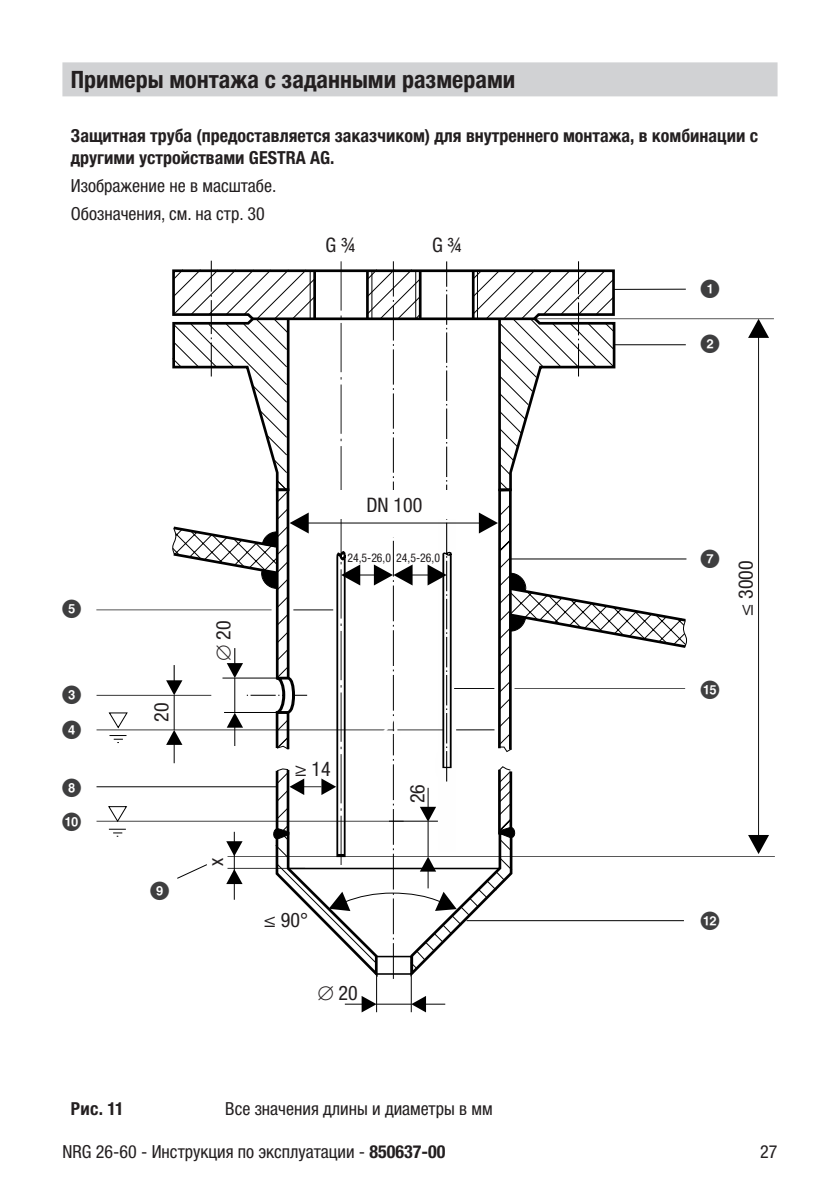
<style>
.page{position:relative;width:840px;height:1191px;background:#fff}
.page>*{position:absolute;margin:0;border:0;box-sizing:border-box;transform-origin:0 0}
.t1{font:35px "Swiss 721 BT";color:#fefefe}
.t2{font:700 condensed 24px "Helvetica Neue LTW1 G";color:#231f20}
.t3{font:21px/35.8px "KOL RUSO";color:#3e3e3f}
.t4{font:condensed 20px "Helvetica Neue LTW1 G";color:#231f20}
.t5{font:condensed 18px/27.8px "Helvetica Neue LTW1 G";color:#231f20}
.t6{font:700 condensed 18px/21.6px "Helvetica Neue LTW1 G";color:#231f20}
.t7{font:condensed 12px "Helvetica Neue LTW1 G";color:#231f20}
.s1{font-weight:700}
</style>
<div class="page">
<hr style="left:96px;top:820px;width:307px;height:1px;background:#000">
<hr style="left:227px;top:855px;width:547px;height:2px;background:#000">
<hr style="left:492px;top:318px;width:281px;height:1px;background:#000">
<hr style="left:410px;top:974px;width:1px;height:38px;background:#000">
<hr style="left:376px;top:974px;width:1px;height:38px;background:#000">
<svg style="left:411px;top:996px;width:34px;height:16px"></svg>
<svg style="left:344px;top:996px;width:32px;height:16px"></svg>
<hr style="left:376px;top:1003px;width:35px;height:1px;background:#000">
<hr style="left:96px;top:609px;width:175px;height:1px;background:#000">
<hr style="left:757px;top:336px;width:1px;height:500px;background:#000">
<svg style="left:747px;top:319px;width:21px;height:19px"></svg>
<svg style="left:748px;top:835px;width:20px;height:19px"></svg>
<hr style="left:96px;top:695px;width:115px;height:1px;background:#000">
<hr style="left:96px;top:729px;width:347px;height:1px;background:#000">
<svg style="left:107px;top:712px;width:21px;height:125px"></svg>
<hr style="left:96px;top:786px;width:181px;height:1px;background:#000">
<svg style="left:166px;top:261px;width:520px;height:718px"></svg>
<div style="left:62px;top:62px;width:715px;height:34px;background:#d1d2d4"></div>
<div style="left:311px;top:490px;width:166px;height:29px;background:#fff"></div>
<h2 class="t2" style="left:71px;top:65px;width:445px">Примеры монтажа с заданными размерами</h2>
<p class="t6" style="left:71px;top:125px;width:688px">Защитная труба (предоставляется заказчиком) для внутреннего монтажа, в комбинации с другими устройствами GESTRA AG.</p>
<p class="t5" style="left:71px;top:172px;width:207px">Изображение не в масштабе.<br>Обозначения, см. на стр. 30</p>
<p class="t4" style="left:325px;top:233px;width:31px">G ¾</p>
<p class="t4" style="left:432px;top:233px;width:31px">G ¾</p>
<p class="t3" style="left:62px;top:592px;width:21px">5</p>
<p class="t3" style="left:62px;top:677px;width:21px">3<br>4</p>
<p class="t3" style="left:62px;top:771px;width:21px;line-height:34px">8<br>0</p>
<p class="t4" style="left:150px;top:722px;width:21px;rotate:-90deg">20</p>
<p class="t3" style="left:150px;top:874px;width:21px">9</p>
<p class="t6" style="left:71px;top:1097px;width:54px">Рис. 11</p>
<p class="t4" style="left:366px;top:493px;width:57px">DN 100</p>
<p class="t4" style="left:211px;top:661px;width:42px;rotate:-90deg">∅ 20</p>
<p class="t4" style="left:204px;top:866px;width:10px;rotate:-90deg">x</p>
<p class="t7" style="left:347px;top:550px;width:94px">24,5-26,0 24,5-26,0</p>
<p class="t4" style="left:294px;top:757px;width:37px">≥ 14</p>
<h1 class="t1" style="left:382px;top:705px;width:21px">4</h1>
<p class="t4" style="left:405px;top:803px;width:21px;rotate:-90deg">26</p>
<p class="t4" style="left:264px;top:908px;width:45px">≤ 90°</p>
<p class="t4" style="left:317px;top:981px;width:42px">∅ 20</p>
<p class="t5" style="left:225px;top:1094px;width:269px">Все значения длины и диаметры в мм</p>
<p class="t3" style="left:700px;top:271px;width:21px">1</p>
<p class="t3" style="left:700px;top:327px;width:21px">2</p>
<p class="t3" style="left:700px;top:541px;width:21px">7</p>
<p class="t4" style="left:733px;top:616px;width:57px;rotate:-90deg">≤ 3000</p>
<p class="t3" style="left:700px;top:672px;width:21px">%</p>
<p class="t3" style="left:700px;top:903px;width:21px">"</p>
<p class="t5" style="left:62px;top:1137px;width:384px">NRG 26-60 - Инструкция по эксплуатации - <span class="s1">850637-00</span></p>
<p class="t5" style="left:759px;top:1137px;width:19px">27</p>
</div>
